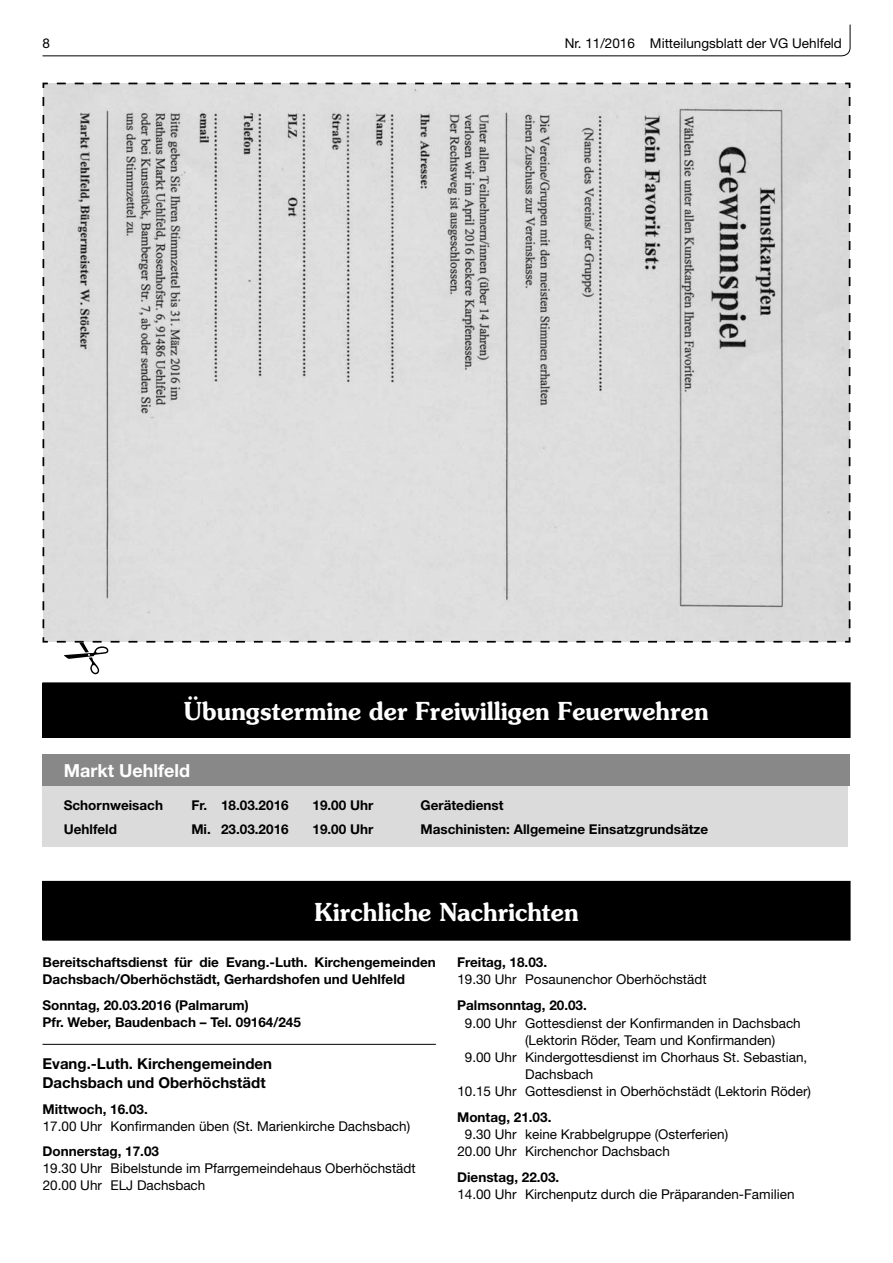
<style>
.page{position:relative;width:893px;height:1263px;background:#fff}
.page>*{position:absolute;margin:0;border:0;box-sizing:border-box;transform-origin:0 0}
.t1{font:600 24.75px "Souvenir";color:#fff;scale:.95 1}
.t2{font:700 18px "Helvetica Neue";color:#fff}
.t3{font:700 15px/18.8px "Helvetica Neue";color:#000}
.t4{font:13.5px/17px "Helvetica Neue";color:#000}
.t5{font:700 13.5px/17px "Helvetica Neue";color:#000}
</style>
<div class="page">
<svg style="left:42px;top:24px;width:809px;height:33px"></svg>
<div style="left:43px;top:683px;width:807px;height:54px;background:#000"></div>
<div style="left:43px;top:682px;width:807px;height:56px;border:1px solid #000"></div>
<div style="left:43px;top:754px;width:805px;height:93px;background:#dbdbdb"></div>
<div style="left:43px;top:754px;width:807px;height:32px;background:#888"></div>
<div style="left:43px;top:881px;width:807px;height:59px;background:#000"></div>
<hr style="left:43px;top:1044px;width:393px;height:1px;background:#000">
<img style="left:43px;top:83px;width:807px;height:559px">
<svg style="left:843px;top:82px;width:8px;height:546px;background:#c3c3c3"></svg>
<svg style="left:42px;top:82px;width:794px;height:8px;background:#c8c8c8"></svg>
<svg style="left:42px;top:97px;width:8px;height:546px;background:#c7c7c7"></svg>
<svg style="left:57px;top:635px;width:794px;height:39px"></svg>
<p class="t4" style="left:43px;top:36px;width:9px">8</p>
<p class="t4" style="left:565px;top:36px;width:279px">Nr. 11/2016 Mitteilungsblatt der VG Uehlfeld</p>
<h1 class="t1" style="left:184px;top:701px;width:553px">Übungstermine der Freiwilligen Feuerwehren</h1>
<h2 class="t2" style="left:64px;top:764px;width:128px">Markt Uehlfeld</h2>
<p class="t5" style="left:64px;top:798px;width:101px">Schornweisach</p>
<p class="t5" style="left:191px;top:798px;width:99px">Fr. 18.03.2016</p>
<p class="t5" style="left:313px;top:798px;width:62px">19.00 Uhr</p>
<p class="t5" style="left:421px;top:798px;width:84px">Gerätedienst</p>
<p class="t5" style="left:64px;top:822px;width:55px">Uehlfeld</p>
<p class="t5" style="left:191px;top:822px;width:99px">Mi. 23.03.2016</p>
<p class="t5" style="left:313px;top:822px;width:62px">19.00 Uhr</p>
<p class="t5" style="left:421px;top:822px;width:289px">Maschinisten: Allgemeine Einsatzgrundsätze</p>
<h1 class="t1" style="left:314px;top:902px;width:280px">Kirchliche Nachrichten</h1>
<p class="t5" style="left:43px;top:955px;width:395px">Bereitschaftsdienst für die Evang.-Luth. Kirchengemeinden<br>Dachsbach/Oberhöchstädt, Gerhardshofen und Uehlfeld</p>
<p class="t5" style="left:43px;top:998px;width:260px">Sonntag, 20.03.2016 (Palmarum)<br>Pfr. Weber, Baudenbach – Tel. 09164/245</p>
<p class="t3" style="left:43px;top:1056px;width:231px">Evang.-Luth. Kirchengemeinden<br>Dachsbach und Oberhöchstädt</p>
<p class="t5" style="left:43px;top:1101px;width:107px">Mittwoch, 16.03.</p>
<p class="t4" style="left:43px;top:1119px;width:369px">17.00 Uhr Konfirmanden üben (St. Marienkirche Dachsbach)</p>
<p class="t5" style="left:43px;top:1144px;width:118px">Donnerstag, 17.03</p>
<p class="t4" style="left:43px;top:1161px;width:374px">19.30 Uhr Bibelstunde im Pfarrgemeindehaus Oberhöchstädt<br>20.00 Uhr ELJ Dachsbach</p>
<p class="t5" style="left:457px;top:955px;width:92px">Freitag, 18.03.</p>
<p class="t4" style="left:457px;top:972px;width:251px">19.30 Uhr Posaunenchor Oberhöchstädt</p>
<p class="t5" style="left:457px;top:998px;width:131px">Palmsonntag, 20.03.</p>
<p class="t4" style="left:465px;top:1015px;width:337px">9.00 Uhr Gottesdienst der Konfirmanden in Dachsbach</p>
<p class="t4" style="left:525px;top:1033px;width:252px">(Lektorin Röder, Team und Konfirmanden)</p>
<p class="t4" style="left:465px;top:1050px;width:344px">9.00 Uhr Kindergottesdienst im Chorhaus St. Sebastian,</p>
<p class="t4" style="left:525px;top:1067px;width:70px">Dachsbach</p>
<p class="t4" style="left:457px;top:1084px;width:355px">10.15 Uhr Gottesdienst in Oberhöchstädt (Lektorin Röder)</p>
<p class="t5" style="left:457px;top:1110px;width:96px">Montag, 21.03.</p>
<p class="t4" style="left:457px;top:1127px;width:272px;text-indent:8px">9.30 Uhr keine Krabbelgruppe (Osterferien)<br>20.00 Uhr Kirchenchor Dachsbach</p>
<p class="t5" style="left:457px;top:1170px;width:104px">Dienstag, 22.03.</p>
<p class="t4" style="left:457px;top:1187px;width:339px">14.00 Uhr Kirchenputz durch die Präparanden-Familien</p>
</div>
